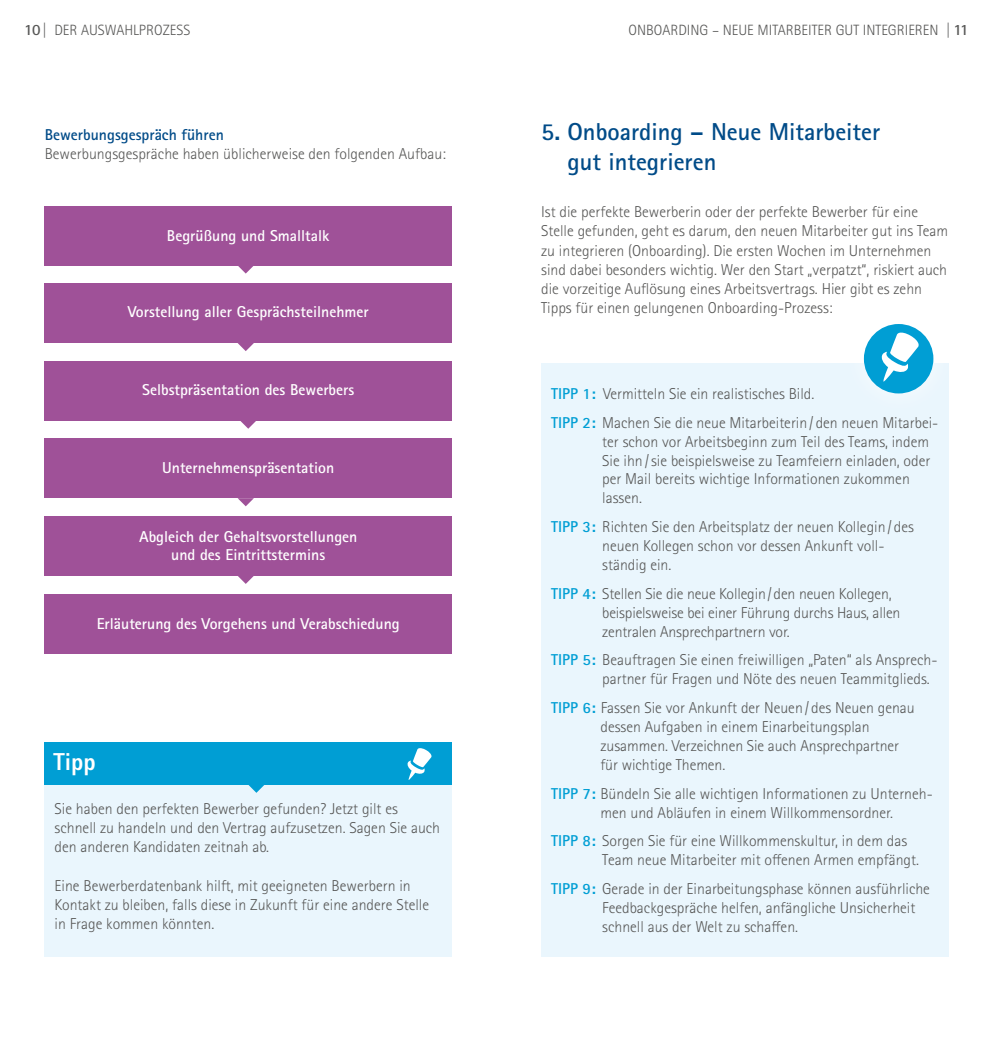
<style>
.page{position:relative;width:993px;height:1042px;background:#fff}
.page>*{position:absolute;margin:0;border:0;box-sizing:border-box;transform-origin:0 0}
.Head_2{font:700 24.5px/29.8px "Rotis Sans Serif Std";color:#004b88}
.Kasten_Head_weiß{font:800 24.5px "Rotis Sans Serif Std";color:#fff}
.Fliesstext{font:300 15.75px/18.9px "Rotis Sans Serif Std";color:#575756}
.Kasten_Head_weiß-2{font:700 15.75px/17.5px "Rotis Sans Serif Std";color:#fff;text-align:center}
.Head_9_bold{font:700 15.75px "Rotis Sans Serif Std";color:#004b88}
.Abschnittmarke_rech{font:300 14.88px "Rotis Sans Serif Std";color:#575756}
.Seitenzahl_linksb{font:300 14.88px "Rotis Sans Serif Std";color:#575756}
.s1{font-weight:700;font-size:15.75px}
.s2{font-weight:700;color:#009ed4}
</style>
<div class="page">
<div style="left:45px;top:742px;width:406px;height:42px;background:#009ed4"></div>
<div style="left:45px;top:784px;width:406px;height:172px;background:#eaf6fd"></div>
<svg style="left:407px;top:748px;width:24px;height:32px"></svg>
<svg style="left:248px;top:784px;width:16px;height:9px"></svg>
<div style="left:45px;top:594px;width:406px;height:59px;background:#9f5198"></div>
<div style="left:45px;top:516px;width:406px;height:60px;background:#9f5198"></div>
<svg style="left:238px;top:576px;width:16px;height:8px"></svg>
<div style="left:45px;top:439px;width:406px;height:59px;background:#9f5198"></div>
<svg style="left:237px;top:498px;width:17px;height:8px"></svg>
<div style="left:45px;top:361px;width:406px;height:59px;background:#9f5198"></div>
<svg style="left:240px;top:420px;width:16px;height:9px"></svg>
<div style="left:45px;top:283px;width:406px;height:60px;background:#9f5198"></div>
<svg style="left:237px;top:343px;width:17px;height:8px"></svg>
<div style="left:45px;top:206px;width:406px;height:59px;background:#9f5198"></div>
<svg style="left:237px;top:265px;width:17px;height:9px"></svg>
<div style="left:541px;top:363px;width:406px;height:593px;background:#eaf6fd"></div>
<div style="left:841px;top:301px;width:114px;height:115px;background:#fff;opacity:.75"></div>
<div style="left:863px;top:324px;width:70px;height:69px;background:#009ed4;border-radius:50%"></div>
<svg style="left:881px;top:332px;width:37px;height:50px"></svg>
<p class="Seitenzahl_linksb" style="left:24px;top:22px;width:167px"><span class="s1">10</span>| Der Auswah lprozess</p>
<p class="Abschnittmarke_rech" style="left:628px;top:22px;width:341px">Onboarding – N eue Mitarbeiter gut integrieren | <span class="s1">11</span></p>
<p class="Head_9_bold" style="left:45px;top:125px;width:181px">Bewerbungsgespräch führen</p>
<p class="Fliesstext" style="left:45px;top:145px;width:402px">Bewerbungsgespräche haben üblicherweise den folgenden Aufbau:</p>
<p class="Kasten_Head_weiß-2" style="left:167px;top:227px;width:164px">Begrüßung und Smalltalk</p>
<p class="Kasten_Head_weiß-2" style="left:128px;top:303px;width:242px">Vorstellung aller Gesprächsteilnehmer</p>
<p class="Kasten_Head_weiß-2" style="left:142px;top:381px;width:213px">Selbstpräsentation des Bewerbers</p>
<p class="Kasten_Head_weiß-2" style="left:162px;top:458px;width:173px">Unternehmenspräsentation</p>
<p class="Kasten_Head_weiß-2" style="left:139px;top:528px;width:220px">Abgleich der Gehaltsvorstellungen und des Eintrittstermins</p>
<p class="Kasten_Head_weiß-2" style="left:97px;top:614px;width:304px">Erläuterung des Vorgehens und Verabschiedung</p>
<p class="Kasten_Head_weiß" style="left:54px;top:746px;width:44px">Tipp</p>
<p class="Fliesstext" style="left:55px;top:799px;width:387px">Sie haben den perfekten Bewerber gefunden? Jetzt gilt es schnell zu handeln und den Vertrag aufzusetzen. Sagen Sie auch den anderen Kandidaten zeitnah ab.</p>
<p class="Fliesstext" style="left:55px;top:876px;width:376px">Eine Bewerberdatenbank hilft, mit geeigneten Bewerbern in<br>Kontakt zu bleiben, falls diese in Zukunft für eine andere Stelle in Frage kommen könnten.</p>
<p class="Head_2" style="left:567px;top:117px;width:314px;text-indent:-26px">5. Onboarding – Neue Mitarbeiter gut integrieren</p>
<p class="Fliesstext" style="left:541px;top:202px;width:408px">I st die perfekte Bewerberin oder der perfekte Bewerber für eine Stelle gefunden, geht es darum, den neuen Mitarbeiter gut ins Team zu integrieren (Onboarding). Die ersten Wochen im U nternehmen sind dabei besonders wichtig. Wer den Start „verpatzt“, riskiert auch die vorzeitige Auflösung eines Arbeitsvertrags. Hier gibt es zehn Tipps für einen gelungenen Onboarding-Prozess:</p>
<p class="Fliesstext" style="left:551px;top:384px;width:265px"><span class="s2">TIPP 1:</span> Vermitteln Sie ein realistisches Bild.</p>
<p class="Fliesstext" style="left:602px;top:413px;width:337px;text-indent:-51px"><span class="s2">TIPP 2:</span> Machen Sie die neue Mitarbeiterin/ den neuen Mitarbei&shy;ter schon vor Arbeitsbeginn zum Teil des Teams, indem Sie ihn/sie beispielsweise zu Teamfeiern einladen, oder per Mail bereits wichtige I nformationen zukommen lassen.</p>
<p class="Fliesstext" style="left:602px;top:518px;width:313px;text-indent:-51px"><span class="s2">TIPP 3:</span> Richten Sie den Arbeitsplatz der neuen Kollegin / des neuen Kollegen schon vor dessen Ankunft voll&shy;ständig ein.</p>
<p class="Fliesstext" style="left:602px;top:584px;width:300px;text-indent:-51px"><span class="s2">TIPP 4:</span> Stellen Sie die neue Kollegin/den neuen Kollegen, beispielsweise bei einer Führung durchs Haus, allen zentralen Ansprechpartnern vor.</p>
<p class="Fliesstext" style="left:602px;top:651px;width:337px;text-indent:-51px"><span class="s2">TIPP 5:</span> Beauftragen Sie einen freiwilligen „Paten“ als Ansprech&shy;partner für Fragen und Nöte des neuen Teammitglieds.</p>
<p class="Fliesstext" style="left:600px;top:698px;width:316px;text-indent:-49px"><span class="s2">TIPP 6:</span> Fassen Sie vor Ankunft der Neuen / des Neuen genau dessen Aufgaben in einem Einarbeitungsplan zusammen. Verzeichnen Sie auch Ansprechpartner für wichtige Themen.</p>
<p class="Fliesstext" style="left:600px;top:784px;width:334px;text-indent:-49px"><span class="s2">TIPP 7:</span> Bündeln Sie alle wichtigen I nformationen zu U nterneh&shy;men und Abläufen in einem Willkommensordner.</p>
<p class="Fliesstext" style="left:602px;top:832px;width:318px;text-indent:-51px"><span class="s2">TIPP 8:</span> Sorgen Sie für eine Willkommenskultur, in dem das<br>Team neue Mitarbeiter mit offenen Armen empfängt.</p>
<p class="Fliesstext" style="left:602px;top:879px;width:329px;text-indent:-51px"><span class="s2">TIPP 9:</span> Gerade in der Einarbeitungsphase können ausführliche<br>Feedbackgespräche helfen, anfängliche U nsicherheit schnell aus der Welt zu schaffen.</p>
</div>
